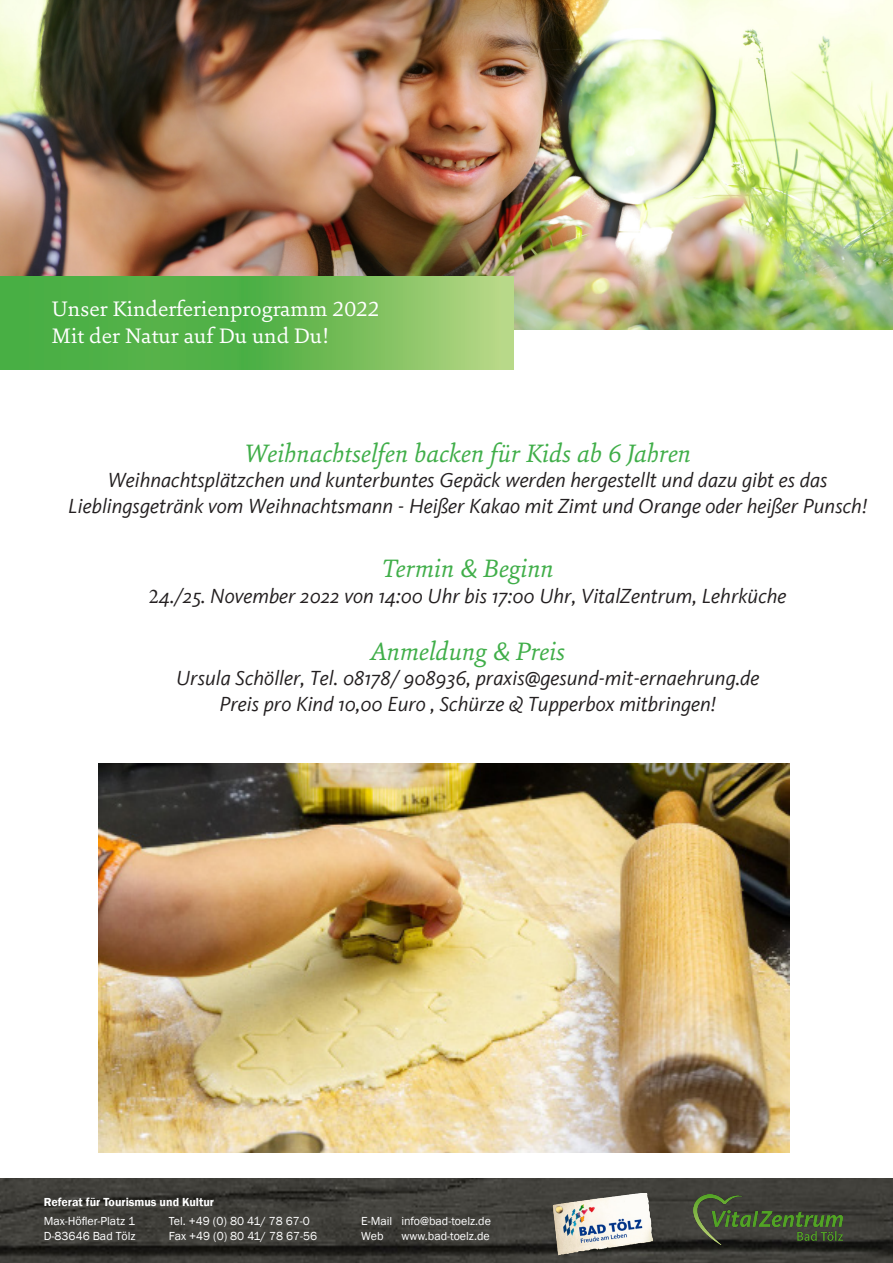
<style>
.page{position:relative;width:893px;height:1263px;background:#fff}
.page>*{position:absolute;margin:0;border:0;box-sizing:border-box;transform-origin:0 0}
.t1{font:italic 27px "Sina Nova";color:#40ae49}
.t2{font:22.5px "Sina Nova";color:#fff;scale:1.06 1}
.t3{font:italic 21px "Kievit";color:#231f20}
.t4{font:12px "Franklin Gothic";color:#fff}
.t5{font:600 12px "Franklin Gothic";color:#fff}
.s1{font-family:"Minion Pro";font-style:normal}
</style>
<div class="page">
<img style="left:0;top:1179px;width:893px;height:84px">
<img style="left:0;top:0;width:893px;height:330px">
<svg style="left:0;top:276px;width:514px;height:94px;background:#69b955"></svg>
<img style="left:553px;top:1193px;width:103px;height:62px">
<img style="left:693px;top:1194px;width:149px;height:51px">
<img style="left:98px;top:763px;width:691px;height:389px">
<p class="t2" style="left:52px;top:294px;width:311px">Unser Kinderferienprogramm 2022</p>
<p class="t2" style="left:52px;top:321px;width:263px">Mit der Natur auf Du und Du!</p>
<p class="t1" style="left:244px;top:436px;width:448px">Weihnachtselfen backen für Kids ab 6 Jahren</p>
<p class="t3" style="left:108px;top:468px;width:721px">Weihnachtsplätzchen und kunterbuntes Gepäck werden hergestellt und dazu gibt es das</p>
<p class="t3" style="left:68px;top:493px;width:800px">Lieblingsgetränk vom Weihnachtsmann - Heißer Kakao mit Zimt und Orange oder heißer Punsch!</p>
<p class="t1" style="left:382px;top:551px;width:173px">Termin &amp; Beginn</p>
<p class="t3" style="left:149px;top:583px;width:639px"><span class="s1">2</span>4./25. November 2022 von 14:00 Uhr bis 17:00 Uhr, VitalZentrum, Lehrküche</p>
<p class="t1" style="left:370px;top:634px;width:196px">Anmeldung &amp; Preis</p>
<p class="t3" style="left:176px;top:666px;width:585px">Ursula Schöller, Tel. 08178/ 908936, praxis@gesund-mit-ernaehrung.de</p>
<p class="t3" style="left:219px;top:691px;width:498px">Preis pro Kind 10,00 Euro , Schürze &amp; Tupperbox mitbringen!</p>
<p class="t5" style="left:44px;top:1194px;width:172px">Referat für Tourismus und Kultur</p>
<p class="t4" style="left:44px;top:1214px;width:93px">Max-Höfler-Platz 1</p>
<p class="t4" style="left:44px;top:1228px;width:93px">D-83646 Bad Tölz</p>
<p class="t4" style="left:169px;top:1214px;width:143px">Tel. +49 (0) 80 41/ 78 67-0</p>
<p class="t4" style="left:169px;top:1228px;width:150px">Fax +49 (0) 80 41/ 78 67-56</p>
<p class="t4" style="left:361px;top:1214px;width:131px">E-Mail info@bad-toelz.de</p>
<p class="t4" style="left:361px;top:1228px;width:24px">Web</p>
<p class="t4" style="left:401px;top:1228px;width:90px">www.bad-toelz.de</p>
</div>
